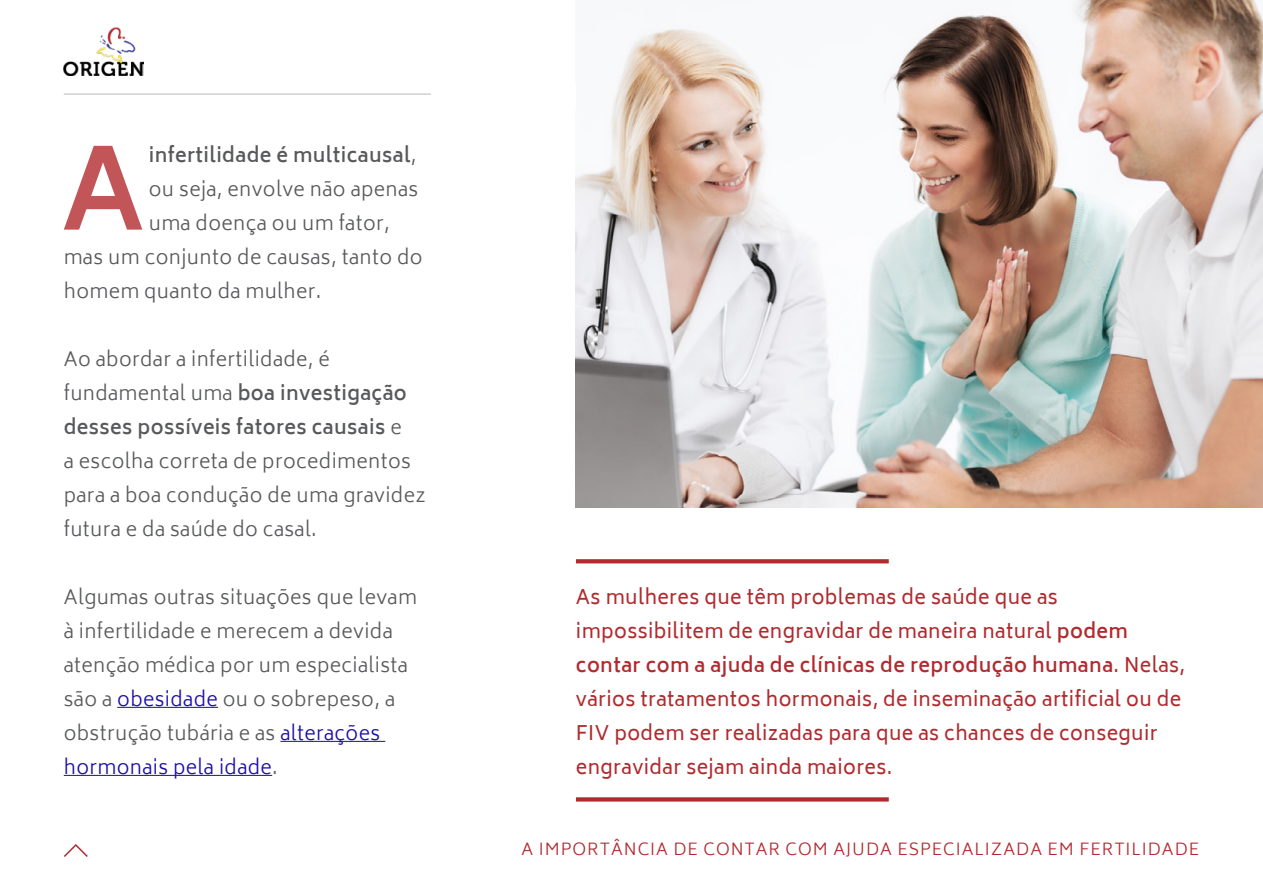
<style>
.page{position:relative;width:1263px;height:893px;background:#fff}
.page>*{position:absolute;margin:0;border:0;box-sizing:border-box;transform-origin:0 0}
.t1{font:700 109.2px "Biryani";color:#c15558}
.t2{font:300 19.5px/34px "Biryani";letter-spacing:.02em;color:#58595b}
.t3{font:19.5px/34px "Biryani";letter-spacing:.02em;color:#b12a2e}
.t4{font:600 19.5px "Biryani";letter-spacing:.02em;color:#58595b}
.t5{font:300 16.5px "Biryani";letter-spacing:.06em;color:#b12a2e}
.s1{font-weight:300}
.s2{font-weight:600}
.s3{color:#1a0dab}
</style>
<div class="page">
<hr style="left:64px;top:94px;width:1135px;height:1px;background:#bcbec0">
<svg style="left:64px;top:844px;width:24px;height:13px"></svg>
<img style="left:64px;top:27px;width:79px;height:49px">
<hr style="left:117px;top:707px;width:101px;height:1px;background:#1a0dab">
<hr style="left:280px;top:741px;width:105px;height:1px;background:#1a0dab">
<hr style="left:64px;top:775px;width:208px;height:1px;background:#1a0dab">
<svg style="left:576px;top:559px;width:313px;height:4px"></svg>
<svg style="left:576px;top:797px;width:313px;height:4px"></svg>
<img style="left:576px;top:0;width:687px;height:507px">
<div style="left:431px;top:83px;width:145px;height:27px;background:#fff"></div>
<h1 class="t1" style="left:61px;top:128px;width:86px">A</h1>
<p class="t4" style="left:149px;top:143px;width:269px">infertilidade é multicausal<span class="s1">,</span></p>
<p class="t2" style="left:149px;top:172px;width:271px">ou seja, envolve não apenas</p>
<p class="t2" style="left:149px;top:206px;width:242px">uma doença ou um fator,</p>
<p class="t2" style="left:64px;top:240px;width:360px">mas um conjunto de causas, tanto do</p>
<p class="t2" style="left:64px;top:274px;width:259px">homem quanto da mulher.</p>
<p class="t2" style="left:64px;top:342px;width:363px">Ao abordar a infertilidade, é fundamental uma <span class="s2">boa investigação desses possíveis fatores causais</span> e<br>a escolha correta de procedimentos para a boa condução de uma gravidez futura e da saúde do casal.</p>
<p class="t2" style="left:64px;top:580px;width:354px">Algumas outras situações que levam à infertilidade e merecem a devida atenção médica por um especialista são a <span class="s3">obesidade</span> ou o sobrepeso, a obstrução tubária e as <span class="s3">alterações hormonais pela idade</span>.</p>
<p class="t3" style="left:576px;top:580px;width:611px">As mulheres que têm problemas de saúde que as impossibilitem de engravidar de maneira natural <span class="s2">podem contar com a ajuda de clínicas de reprodução humana</span>. Nelas, vários tratamentos hormonais, de inseminação artificial ou de FIV podem ser realizadas para que as chances de conseguir engravidar sejam ainda maiores.</p>
<p class="t5" style="left:522px;top:840px;width:679px">A IMPORTÂNCIA DE CONTAR COM AJUDA ESPECIALIZADA EM FERTILIDADE</p>
</div>
